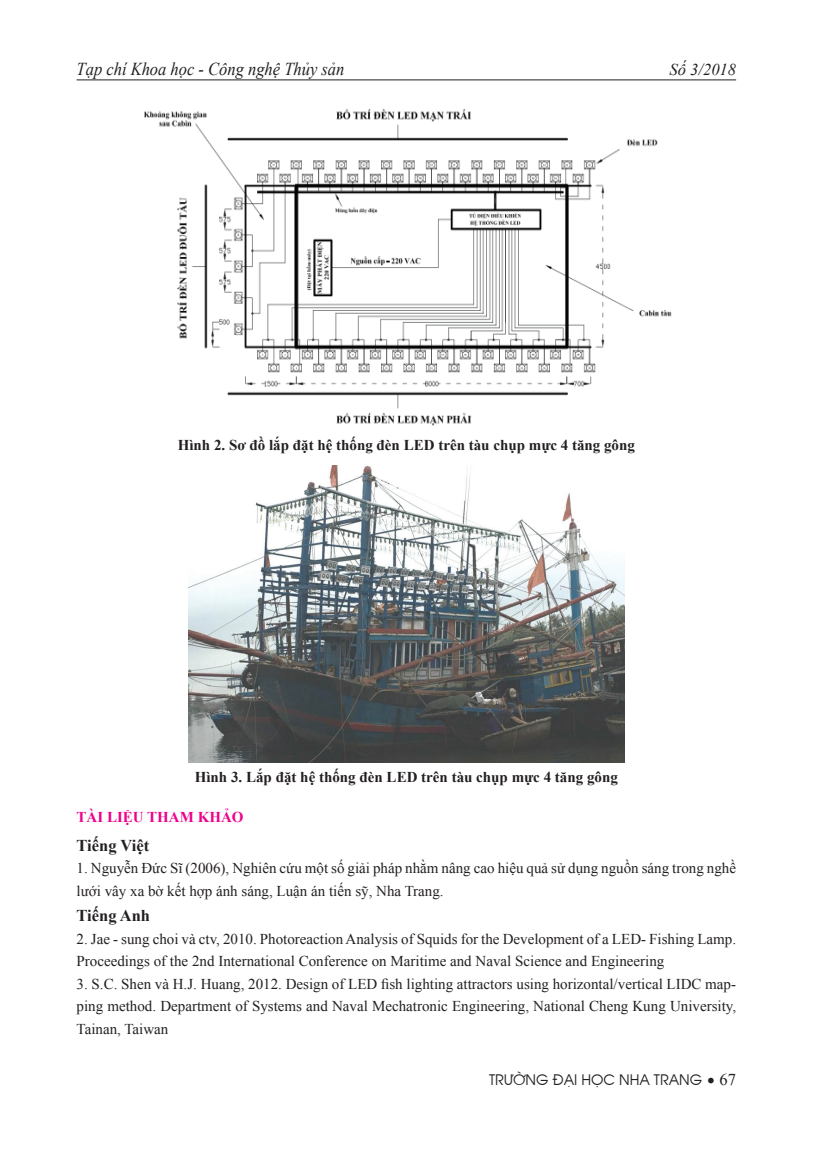
<style>
.page{position:relative;width:817px;height:1157px;background:#fff}
.page>*{position:absolute;margin:0;border:0;box-sizing:border-box;transform-origin:0 0}
.t1{font:italic 18.15px "Times New Roman";color:#231f20;scale:.91 1}
.t2{font:700 16.5px "Times New Roman";color:#231f20}
.t3{font:italic 16.5px "Times New Roman";color:#231f20}
.t4{font:15px/22.5px "Times New Roman";color:#231f20}
.t5{font:700 15px "Times New Roman";color:#231f20}
.t6{font:700 15px "Times New Roman";color:#ed028c}
.t7{font:14.25px "Avant Garde";color:#231f20}
.s1{font-size:15px}
.s2{font-family:"Times New Roman";font-size:16.5px}
</style>
<div class="page">
<hr style="left:77px;top:79px;width:659px;height:1px;background:#231f20">
<img style="left:144px;top:108px;width:528px;height:318px">
<img style="left:188px;top:466px;width:436px;height:297px">
<p class="t1" style="left:77px;top:57px;width:296px">Tạp chí Khoa học - Công nghệ Thủy sản</p>
<p class="t3" style="left:669px;top:58px;width:68px">Số 3/2018</p>
<p class="t5" style="left:178px;top:435px;width:458px">Hình 2. Sơ đồ lắp đặt hệ thống đèn LED trên tàu chụp mực 4 tăng gông</p>
<p class="t5" style="left:195px;top:767px;width:424px">Hình 3. Lắp đặt hệ thống đèn LED trên tàu chụp mực 4 tăng gông</p>
<p class="t6" style="left:77px;top:807px;width:168px">TÀI LIỆU THAM KHẢO</p>
<p class="t2" style="left:77px;top:833px;width:74px">Tiếng Việt</p>
<p class="t4" style="left:77px;top:856px;width:661px">1. Nguyễn Đức Sĩ (2006), Nghiên cứu một số giải pháp nhằm nâng cao hiệu quả sử dụng nguồn sáng trong nghề lưới vây xa bờ kết hợp ánh sáng, Luận án tiến sỹ, Nha Trang.</p>
<p class="t2" style="left:77px;top:904px;width:75px">Tiếng Anh</p>
<p class="t4" style="left:77px;top:927px;width:661px">2. Jae - sung choi và ctv, 2010. Photoreaction Analysis of Squids for the Development of a LED- Fishing Lamp.<br>Proceedings of the 2nd International Conference on Maritime and Naval Science and Engineering</p>
<p class="t4" style="left:77px;top:972px;width:661px;text-align:justify">3. S.C. Shen và H.J. Huang, 2012. Design of LED fish lighting attractors using horizontal/vertical LIDC map&shy;ping method. Department of Systems and Naval Mechatronic Engineering, National Cheng Kung University, Tainan, Taiwan</p>
<p class="t7" style="left:489px;top:1069px;width:248px">TRƯỜNG ĐẠI HỌC NHA TRANG <span class="s1">•</span> <span class="s2">67</span></p>
</div>
